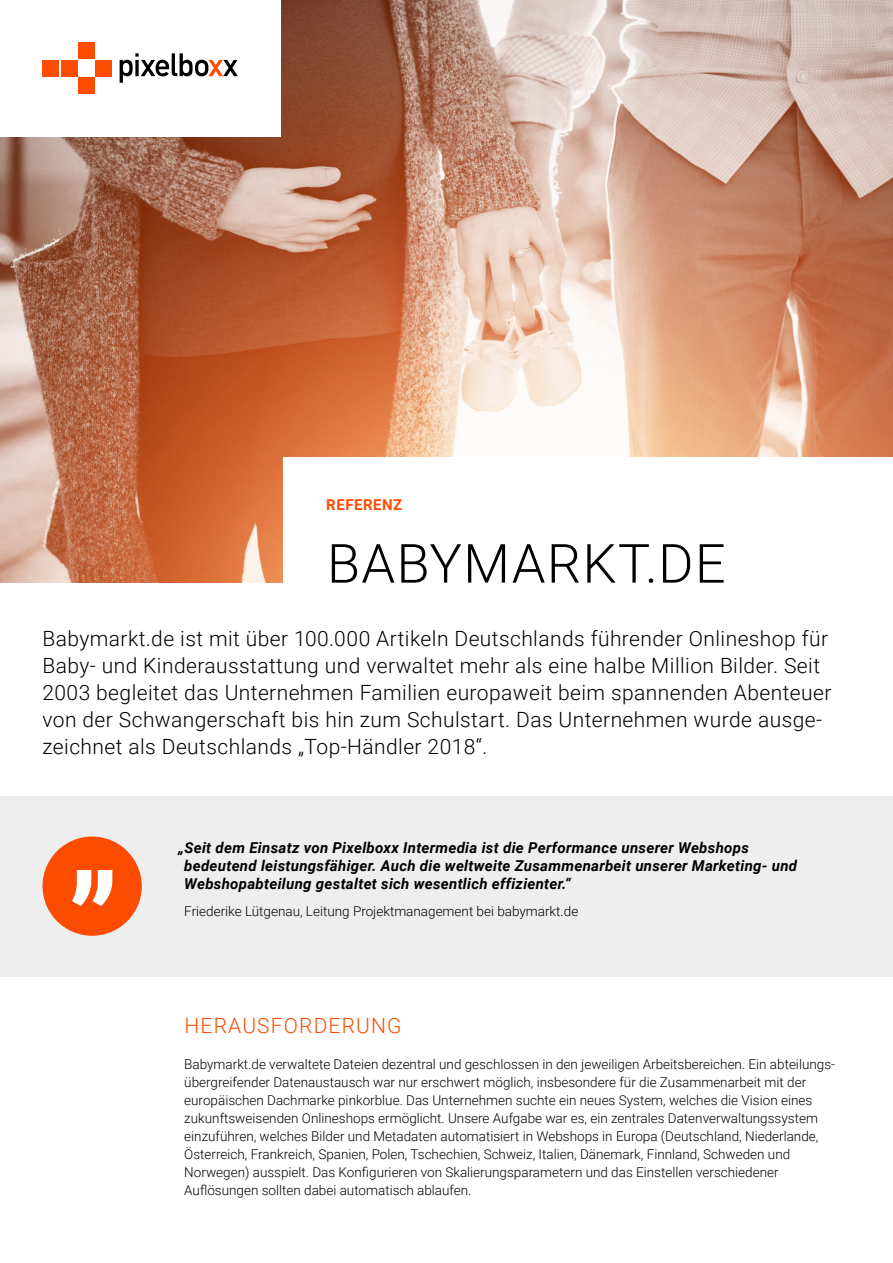
<style>
.page{position:relative;width:893px;height:1263px;background:#fff}
.page>*{position:absolute;margin:0;border:0;box-sizing:border-box;transform-origin:0 0}
.Titelheadline{font:300 54px "Roboto";letter-spacing:.025em;color:#000}
.Copy_Teaser{font:300 21px/27px "Roboto";letter-spacing:.02em;color:#000}
.Copy-Headline{font:300 21px "Roboto";letter-spacing:.055em;color:#fc4c02}
.Copy_Zitat{font:italic 700 15px/18px "Roboto";letter-spacing:.02em;color:#000}
.Produktname_Kategori{font:700 15px "Roboto";letter-spacing:.035em;color:#fc4c02}
.Copy{font:300 13.5px/18px "Roboto";color:#000}
.Name_Zitat{font:300 13.5px "Roboto";color:#000}
</style>
<div class="page">
<img style="left:0;top:0;width:893px;height:583px">
<div style="left:0;top:796px;width:893px;height:180px;background:#eee"></div>
<div style="left:283px;top:457px;width:610px;height:168px;background:#fff"></div>
<div style="left:43px;top:836px;width:99px;height:100px;background:#fc4c02;border-radius:50%"></div>
<svg style="left:72px;top:870px;width:40px;height:36px"></svg>
<div style="left:0;top:0;width:280px;height:136px;background:#fff"></div>
<svg style="left:120px;top:53px;width:118px;height:30px"></svg>
<div style="left:78px;top:43px;width:17px;height:16px;background:#fc4c02"></div>
<div style="left:78px;top:77px;width:17px;height:17px;background:#fc4c02"></div>
<div style="left:61px;top:60px;width:16px;height:16px;background:#fc4c02"></div>
<div style="left:43px;top:60px;width:16px;height:16px;background:#fc4c02"></div>
<div style="left:96px;top:60px;width:16px;height:16px;background:#fc4c02"></div>
<p class="Produktname_Kategori" style="left:326px;top:495px;width:78px">REFERENZ</p>
<p class="Titelheadline" style="left:327px;top:526px;width:400px">BABYMARKT.DE</p>
<p class="Copy_Teaser" style="left:43px;top:624px;width:790px">Babymarkt.de ist mit über 100.000 Artikeln Deutschlands führender Onlineshop für Baby- und Kinderausstattung und verwaltet mehr als eine halbe Million Bilder. Seit 2003 begleitet das Unternehmen Familien europaweit beim spannenden Abenteuer von der Schwangerschaft bis hin zum Schulstart. Das Unternehmen wurde ausge&shy;zeichnet als Deutschlands „Top-Händler 2018“.</p>
<p class="Copy_Zitat" style="left:184px;top:838px;width:614px;text-indent:-6px">„Seit dem Einsatz von Pixelboxx Intermedia ist die Performance unserer Webshops bedeutend leistungsfähiger. Auch die weltweite Zusammenarbeit unserer Marketing- und<br>Webshopabteilung gestaltet sich wesentlich effizienter.“</p>
<p class="Name_Zitat" style="left:184px;top:901px;width:396px">Friederike Lütgenau, Leitung Projektmanagement bei babymarkt.de</p>
<p class="Copy-Headline" style="left:185px;top:1010px;width:218px">HERAUSFORDERUNG</p>
<p class="Copy" style="left:184px;top:1054px;width:652px">Babymarkt.de verwaltete Dateien dezentral und geschlossen in den jeweiligen Arbeitsbereichen. Ein abteilungs&shy;übergreifender Datenaustausch war nur erschwert möglich, insbesondere für die Zusammenarbeit mit der europäischen Dachmarke pinkorblue. Das Unternehmen suchte ein neues System, welches die Vision eines zukunftsweisenden Onlineshops ermöglicht. Unsere Aufgabe war es, ein zentrales Datenverwaltungssystem einzuführen, welches Bilder und Metadaten automatisiert in Webshops in Europa (Deutschland, Niederlande, Österreich, Frankreich, Spanien, Polen, Tschechien, Schweiz, Italien, Dänemark, Finnland, Schweden und Norwegen) ausspielt. Das Konfigurieren von Skalierungsparametern und das Einstellen verschiedener Auflösungen sollten dabei automatisch ablaufen.</p>
</div>
